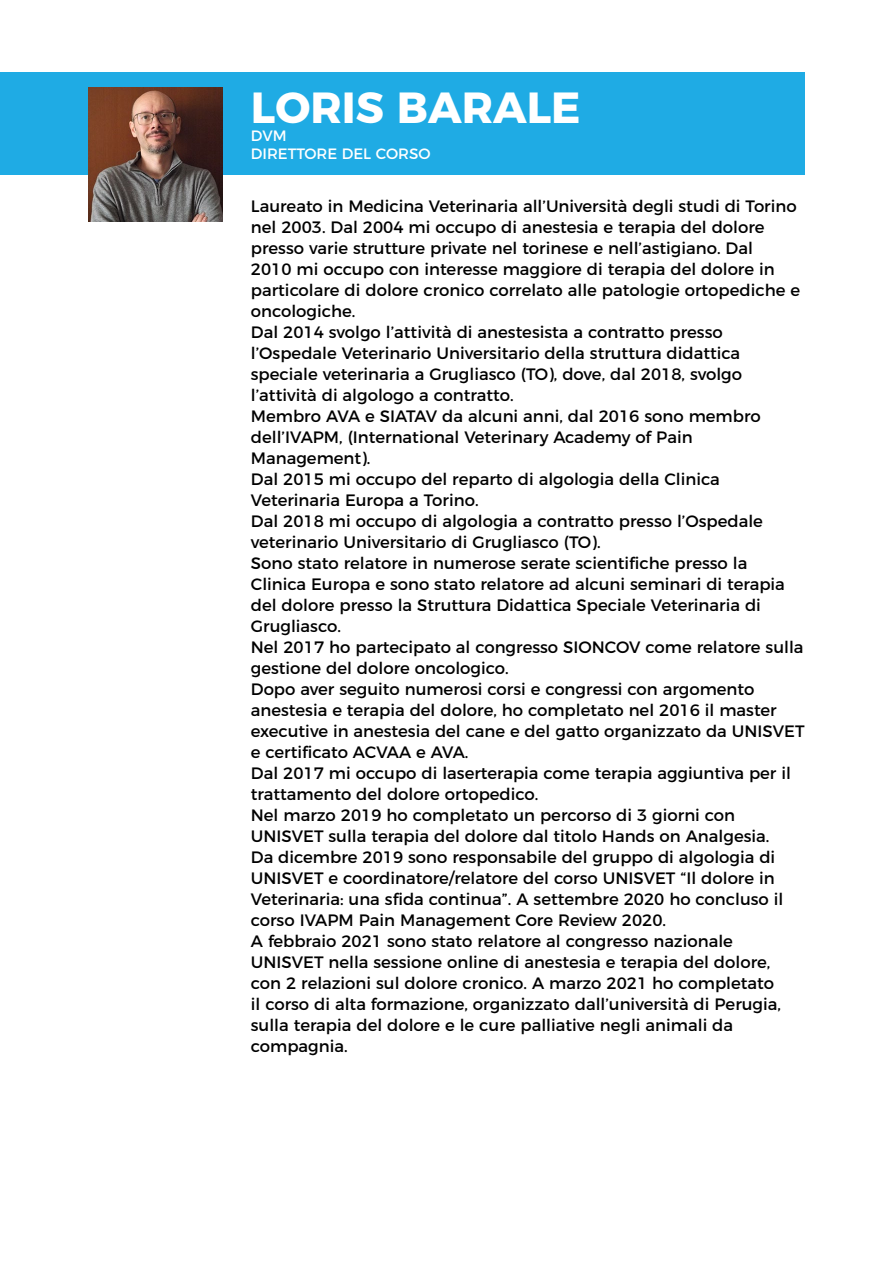
<style>
.page{position:relative;width:893px;height:1263px;background:#fff}
.page>*{position:absolute;margin:0;border:0;box-sizing:border-box;transform-origin:0 0}
.t1{font:700 43.5px "Montserrat";color:#fff}
.t2{font:16.5px/21px "Montserrat";color:#000}
.t3{font:15px/18px "Montserrat";color:#fff}
</style>
<div class="page">
<div style="left:0;top:72px;width:805px;height:102px;background:#1fabe4"></div>
<img style="left:88px;top:87px;width:134px;height:134px">
<h1 class="t1" style="left:251px;top:72px;width:331px">LORIS BARALE</h1>
<p class="t3" style="left:251px;top:125px;width:181px">DVM<br>DIRETTORE DEL CORSO</p>
<p class="t2" style="left:251px;top:194px;width:555px">Laureato in Medicina Veterinaria all’Università degli studi di Torino nel 2003. Dal 2004 mi occupo di anestesia e terapia del dolore presso varie strutture private nel torinese e nell’astigiano. Dal<br>2010 mi occupo con interesse maggiore di terapia del dolore in particolare di dolore cronico correlato alle patologie ortopediche e oncologiche.<br>Dal 2014 svolgo l’attività di anestesista a contratto presso l’Ospedale Veterinario Universitario della struttura didattica speciale veterinaria a Grugliasco (TO), dove, dal 2018, svolgo l’attività di algologo a contratto.<br>Membro AVA e SIATAV da alcuni anni, dal 2016 sono membro dell’IVAPM, (International Veterinary Academy of Pain Management).<br>Dal 2015 mi occupo del reparto di algologia della Clinica Veterinaria Europa a Torino.<br>Dal 2018 mi occupo di algologia a contratto presso l’Ospedale veterinario Universitario di Grugliasco (TO).<br>Sono stato relatore in numerose serate scientifiche presso la Clinica Europa e sono stato relatore ad alcuni seminari di terapia del dolore presso la Struttura Didattica Speciale Veterinaria di Grugliasco.<br>Nel 2017 ho partecipato al congresso SIONCOV come relatore sulla gestione del dolore oncologico.<br>Dopo aver seguito numerosi corsi e congressi con argomento anestesia e terapia del dolore, ho completato nel 2016 il master executive in anestesia del cane e del gatto organizzato da UNISVET e certificato ACVAA e AVA.<br>Dal 2017 mi occupo di laserterapia come terapia aggiuntiva per il trattamento del dolore ortopedico.<br>Nel marzo 2019 ho completato un percorso di 3 giorni con UNISVET sulla terapia del dolore dal titolo Hands on Analgesia.<br>Da dicembre 2019 sono responsabile del gruppo di algologia di UNISVET e coordinatore/relatore del corso UNISVET “Il dolore in Veterinaria: una sfida continua”. A settembre 2020 ho concluso il corso IVAPM Pain Management Core Review 2020.<br>A febbraio 2021 sono stato relatore al congresso nazionale UNISVET nella sessione online di anestesia e terapia del dolore, con 2 relazioni sul dolore cronico. A marzo 2021 ho completato<br>il corso di alta formazione, organizzato dall’università di Perugia, sulla terapia del dolore e le cure palliative negli animali da compagnia.</p>
</div>
